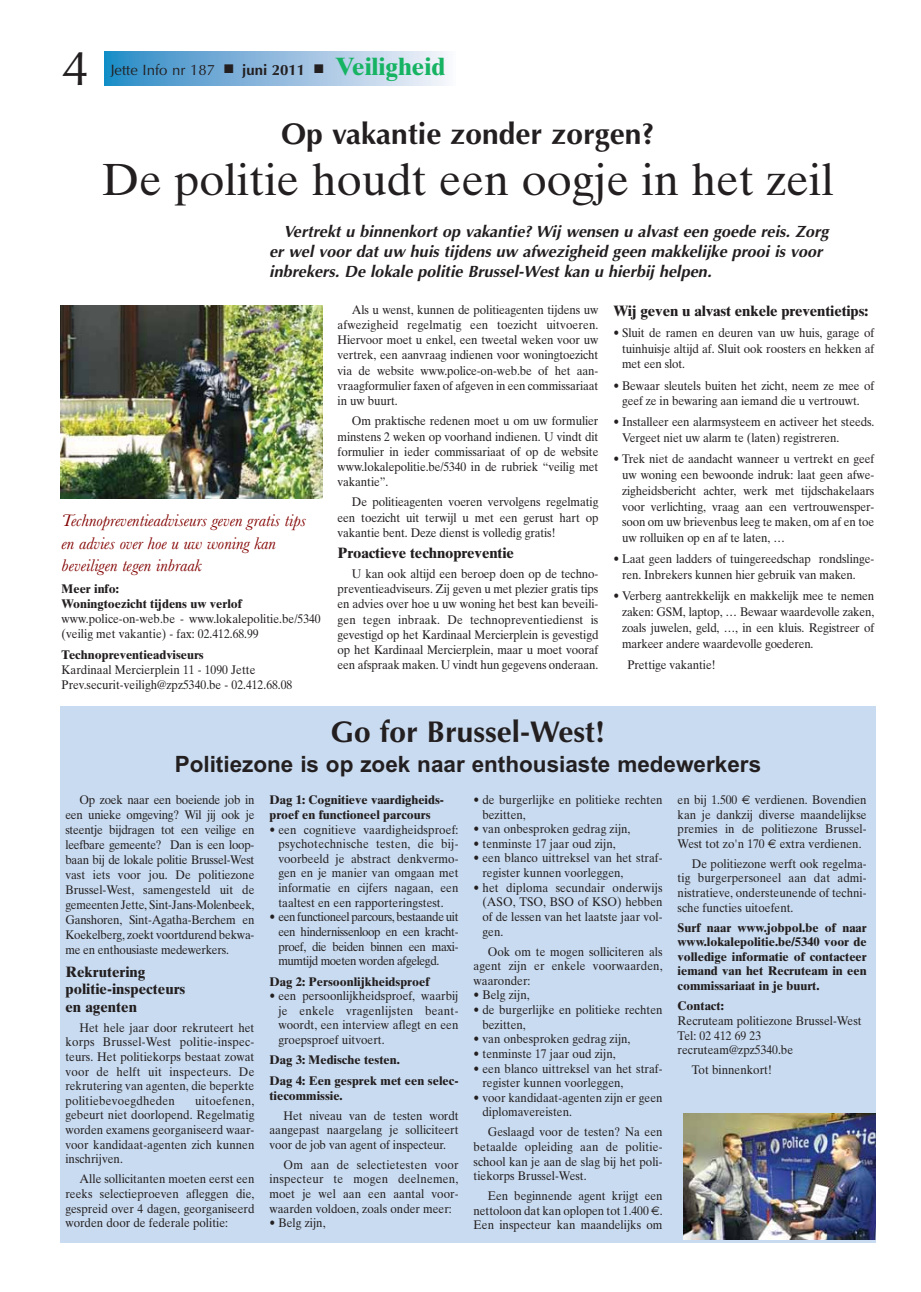
<style>
.page{position:relative;width:921px;height:1292px;background:#fff}
.page>*{position:absolute;margin:0;border:0;box-sizing:border-box;transform-origin:0 0}
.t1{font:49.25px "Optima";color:#231f20}
.t2{font:45px "Times Ten";color:#231f20}
.t3{font:700 30px "Optima";color:#231f20}
.t4{font:700 22.5px "Arial";color:#231f20}
.t5{font:italic 17.5px/22.5px "Baskerville";color:#820200}
.t6{font:italic 700 16.25px/20px "Optima";color:#231f20}
.t7{font:700 15px/17.5px "Times Ten";letter-spacing:-.01em;color:#231f20}
.t8{font:15px "Optima";color:#231f20}
.t9{font:12.5px/14.6px "Times Ten";color:#231f20;text-align:justify;scale:.93 1}
.t10{font:700 12.5px/14.6px "Times Ten";color:#231f20}
.s1{font-weight:700}
.s2{font-family:"Times Ten";font-weight:700;font-size:25px;color:#16b363}
.s3{font-family:"Euro Sans"}
</style>
<div class="page">
<div style="left:60px;top:706px;width:815px;height:536px;background:#c9dbf0"></div>
<div style="left:105px;top:51px;width:350px;height:34px;background:linear-gradient(to right,#2a88c5,#faf3fa)"></div>
<img style="left:60px;top:305px;width:262px;height:194px">
<img style="left:683px;top:1114px;width:192px;height:126px">
<h1 class="t1" style="left:62px;top:48px;width:29px">4</h1>
<p class="t8" style="left:111px;top:63px;width:336px">Jette Info nr 187 ■ <span class="s1">juni 2011</span> ■ <span class="s2">Veiligheid</span></p>
<h3 class="t3" style="left:281px;top:122px;width:375px">Op vakantie zonder zorgen?</h3>
<h2 class="t2" style="left:102px;top:163px;width:733px">De politie houdt een oogje in het zeil</h2>
<h3 class="t6" style="left:269px;top:223px;width:564px;text-indent:14px">Vertrekt u binnenkort op vakantie? Wij wensen u alvast een goede reis. Zorg er wel voor dat uw huis tijdens uw afwezigheid geen makkelijke prooi is voor inbrekers. De lokale politie Brussel-West kan u hierbij helpen.</h3>
<h3 class="t5" style="left:62px;top:511px;width:246px">Technopreventieadviseurs geven gratis tips en advies over hoe u uw woning kan beveiligen tegen inbraak</h3>
<p class="t10" style="left:62px;top:583px;width:182px;line-height:15px">Meer info:<br>Woningtoezicht tijdens uw verlof</p>
<p class="t9" style="left:62px;top:613px;width:280px;line-height:15px">www.police-on-web.be - www.lokalepolitie.be/5340 (veilig met vakantie) - fax: 02.412.68.99</p>
<p class="t10" style="left:62px;top:648px;width:144px">Technopreventieadviseurs</p>
<p class="t9" style="left:62px;top:663px;width:250px;line-height:15px">Kardinaal Mercierplein 11 - 1090 Jette<br>Prev.securit-veiligh@zpz5340.be - 02.412.68.08</p>
<p class="t9" style="left:338px;top:303px;width:282px;line-height:15.1px;text-indent:14px">Als u wenst, kunnen de politieagenten tijdens uw afwezigheid regelmatig een toezicht uitvoeren.<br>Hiervoor moet u enkel, een tweetal weken voor uw vertrek, een aanvraag indienen voor woningtoezicht via de website www.police-on-web.be of het aan&shy;vraagformulier faxen of afgeven in een commissariaat in uw buurt.</p>
<p class="t9" style="left:338px;top:415px;width:282px;line-height:15.1px;text-indent:14px">Om praktische redenen moet u om uw formulier minstens 2 weken op voorhand indienen. U vindt dit formulier in ieder commissariaat of op de website www.lokalepolitie.be/5340 in de rubriek “veilig met vakantie”.</p>
<p class="t9" style="left:338px;top:496px;width:282px;line-height:15.1px;text-indent:14px">De politieagenten voeren vervolgens regelmatig een toezicht uit terwijl u met een gerust hart op vakantie bent. Deze dienst is volledig gratis!</p>
<p class="t7" style="left:338px;top:545px;width:178px">Proactieve technopreventie</p>
<p class="t9" style="left:338px;top:568px;width:282px;line-height:15.1px;text-indent:14px">U kan ook altijd een beroep doen op de techno&shy;preventieadviseurs. Zij geven u met plezier gratis tips en advies over hoe u uw woning het best kan beveili&shy;gen tegen inbraak. De technopreventiedienst is gevestigd op het Kardinaal Mercierplein is gevestigd op het Kardinaal Mercierplein, maar u moet vooraf een afspraak maken. U vindt hun gegevens onderaan.</p>
<p class="t7" style="left:613px;top:303px;width:256px">Wij geven u alvast enkele preventietips:</p>
<p class="t9" style="left:622px;top:326px;width:273px;line-height:15.8px;text-indent:-9px">• Sluit de ramen en deuren van uw huis, garage of tuinhuisje altijd af. Sluit ook roosters en hekken af met een slot.</p>
<p class="t9" style="left:613px;top:379px;width:282px;line-height:15.8px;text-align:center">• Bewaar sleutels buiten het zicht, neem ze mee of geef ze in bewaring aan iemand die u vertrouwt.</p>
<p class="t9" style="left:622px;top:416px;width:273px;line-height:15.8px;text-indent:-9px">• Installeer een alarmsysteem en activeer het steeds.<br>Vergeet niet uw alarm te (laten) registreren.</p>
<p class="t9" style="left:622px;top:452px;width:273px;line-height:15.8px;text-indent:-9px">• Trek niet de aandacht wanneer u vertrekt en geef uw woning een bewoonde indruk: laat geen afwe&shy;zigheidsbericht achter, werk met tijdschakelaars voor verlichting, vraag aan een vertrouwensper&shy;soon om uw brievenbus leeg te maken, om af en toe uw rolluiken op en af te laten, …</p>
<p class="t9" style="left:622px;top:552px;width:273px;line-height:15.8px;text-indent:-9px">• Laat geen ladders of tuingereedschap rondslinge&shy;ren. Inbrekers kunnen hier gebruik van maken.</p>
<p class="t9" style="left:622px;top:589px;width:273px;line-height:15.8px;text-indent:-9px">• Verberg aantrekkelijk en makkelijk mee te nemen zaken: GSM, laptop, … Bewaar waardevolle zaken, zoals juwelen, geld, …, in een kluis. Registreer of markeer andere waardevolle goederen.</p>
<p class="t9" style="left:627px;top:659px;width:96px">Prettige vakantie!</p>
<h3 class="t3" style="left:331px;top:720px;width:276px">Go for Brussel-West!</h3>
<h3 class="t4" style="left:175px;top:756px;width:588px">Politiezone is op zoek naar enthousiaste medewerkers</h3>
<p class="t9" style="left:65px;top:793px;width:205px;line-height:15px;text-indent:14px">Op zoek naar een boeiende job in een unieke omgeving? Wil jij ook je steentje bijdragen tot een veilige en leefbare gemeente? Dan is een loop&shy;baan bij de lokale politie Brussel-West vast iets voor jou. De politiezone Brussel-West, samengesteld uit de gemeenten Jette, Sint-Jans-Molenbeek, Ganshoren, Sint-Agatha-Berchem en Koekelberg, zoekt voortdurend bekwa&shy;me en enthousiaste medewerkers.</p>
<p class="t7" style="left:65px;top:964px;width:122px">Rekrutering politie-inspecteurs en agenten</p>
<p class="t9" style="left:65px;top:1021px;width:205px;text-indent:14px">Het hele jaar door rekruteert het korps Brussel-West politie-inspec&shy;teurs. Het politiekorps bestaat zowat voor de helft uit inspecteurs. De rekrutering van agenten, die beperkte politiebevoegdheden</p>
<p class="t9" style="left:65px;top:1095px;width:205px;text-indent:130px">uitoefenen, gebeurt niet doorlopend. Regelmatig worden examens georganiseerd waar&shy;voor kandidaat-agenten zich kunnen inschrijven.</p>
<p class="t9" style="left:65px;top:1173px;width:205px;text-indent:14px">Alle sollicitanten moeten eerst een reeks selectieproeven afleggen die, gespreid over 4 dagen, georganiseerd worden door de federale politie:</p>
<p class="t10" style="left:269px;top:793px;width:176px;line-height:15px">Dag 1: Cognitieve vaardigheids&shy;proef en functioneel parcours</p>
<p class="t9" style="left:278px;top:823px;width:195px;text-indent:-9px">• een cognitieve vaardigheidsproef: psychotechnische testen, die bij&shy;voorbeeld je abstract denkvermo&shy;gen en je manier van omgaan met informatie en cijfers nagaan, een taaltest en een rapporteringstest.</p>
<p class="t9" style="left:278px;top:911px;width:195px;text-indent:-9px">• een functioneel parcours, bestaande uit een hindernissenloop en een kracht&shy;proef, die beiden binnen een maxi&shy;mumtijd moeten worden afgelegd.</p>
<p class="t10" style="left:269px;top:975px;width:162px">Dag 2: Persoonlijkheidsproef</p>
<p class="t9" style="left:278px;top:990px;width:195px;text-indent:-9px">• een persoonlijkheidsproef, waarbij je enkele vragenlijsten beant&shy;woordt, een interview aflegt en een groepsproef uitvoert.</p>
<p class="t10" style="left:269px;top:1051px;width:191px;line-height:20.4px">Dag 3: Medische testen.<br>Dag 4: Een gesprek met een selec-</p>
<p class="t10" style="left:269px;top:1089px;width:75px">tiecommissie.</p>
<p class="t9" style="left:269px;top:1109px;width:205px;text-indent:14px">Het niveau van de testen wordt aangepast naargelang je solliciteert voor de job van agent of inspecteur.</p>
<p class="t9" style="left:269px;top:1158px;width:205px;text-indent:14px">Om aan de selectietesten voor inspecteur te mogen deelnemen, moet je wel aan een aantal voor&shy;waarden voldoen, zoals onder meer:</p>
<p class="t9" style="left:269px;top:1217px;width:62px">• Belg zijn,</p>
<p class="t9" style="left:482px;top:794px;width:195px;text-indent:-9px">• de burgerlijke en politieke rechten bezitten,</p>
<p class="t9" style="left:473px;top:823px;width:170px">• van onbesproken gedrag zijn,</p>
<p class="t9" style="left:473px;top:838px;width:154px">• tenminste 17 jaar oud zijn,</p>
<p class="t9" style="left:482px;top:852px;width:195px;text-indent:-9px">• een blanco uittreksel van het straf&shy;register kunnen voorleggen,</p>
<p class="t9" style="left:482px;top:881px;width:195px;text-indent:-9px">• het diploma secundair onderwijs (ASO, TSO, BSO of KSO) hebben of de lessen van het laatste jaar vol&shy;gen.</p>
<p class="t9" style="left:473px;top:945px;width:205px;text-indent:14px">Ook om te mogen solliciteren als agent zijn er enkele voorwaarden, waaronder:</p>
<p class="t9" style="left:473px;top:989px;width:62px">• Belg zijn,</p>
<p class="t9" style="left:482px;top:1004px;width:195px;text-indent:-9px">• de burgerlijke en politieke rechten bezitten,</p>
<p class="t9" style="left:473px;top:1033px;width:170px">• van onbesproken gedrag zijn,</p>
<p class="t9" style="left:473px;top:1048px;width:154px">• tenminste 17 jaar oud zijn,</p>
<p class="t9" style="left:482px;top:1062px;width:195px;text-indent:-9px">• een blanco uittreksel van het straf&shy;register kunnen voorleggen,</p>
<p class="t9" style="left:482px;top:1091px;width:195px;text-indent:-9px">• voor kandidaat-agenten zijn er geen diplomavereisten.</p>
<p class="t9" style="left:473px;top:1126px;width:205px;text-indent:14px">Geslaagd voor de testen? Na een betaalde opleiding aan de politie&shy;school kan je aan de slag bij het poli&shy;tiekorps Brussel-West.</p>
<p class="t9" style="left:473px;top:1190px;width:205px;text-indent:14px">Een beginnende agent krijgt een nettoloon dat kan oplopen tot 1.400 <span class="s3">€</span>.<br>Een inspecteur kan maandelijks om</p>
<p class="t9" style="left:677px;top:794px;width:205px">en bij 1.500 <span class="s3">€</span> verdienen. Bovendien kan je dankzij diverse maandelijkse premies in de politiezone Brussel-West tot zo'n 170 <span class="s3">€</span> extra verdienen.</p>
<p class="t9" style="left:677px;top:857px;width:205px;text-indent:14px">De politiezone werft ook regelma&shy;tig burgerpersoneel aan dat admi&shy;nistratieve, ondersteunende of techni&shy;sche functies uitoefent.</p>
<p class="t10" style="left:677px;top:921px;width:191px;text-align:justify">Surf naar www.jobpol.be of naar www.lokalepolitie.be/5340 voor de volledige informatie of contacteer iemand van het Recruteam in een commissariaat in je buurt.</p>
<p class="t10" style="left:677px;top:1000px;width:48px">Contact:</p>
<p class="t9" style="left:677px;top:1015px;width:199px;text-align:left">Recruteam politiezone Brussel-West<br>Tel: 02 412 69 23 recruteam@zpz5340.be</p>
<p class="t9" style="left:692px;top:1064px;width:88px">Tot binnenkort!</p>
</div>
